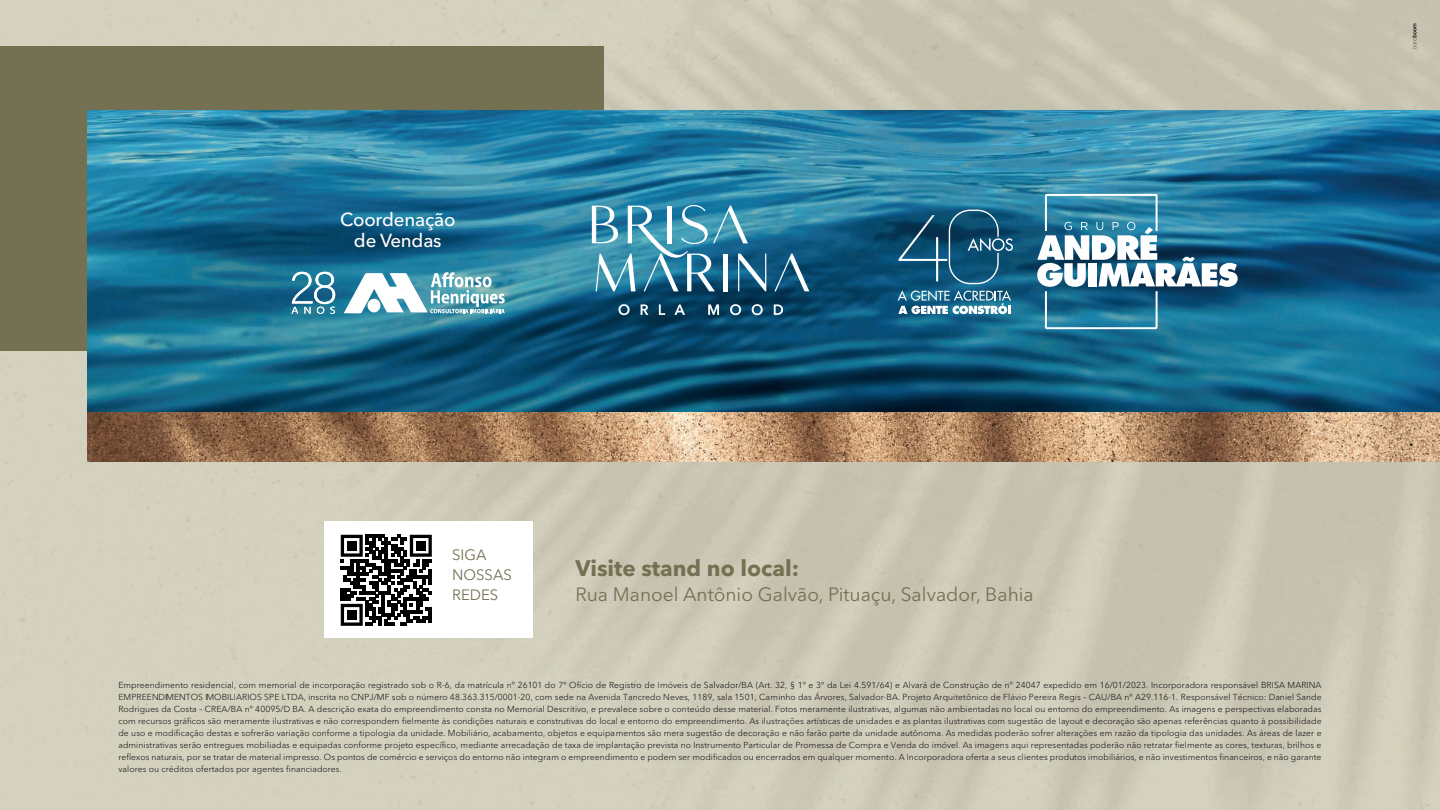
<style>
.page{position:relative;width:1440px;height:810px;background:#fff}
.page>*{position:absolute;margin:0;border:0;box-sizing:border-box;transform-origin:0 0}
.t1{font:700 22.35px "Avenir Next LT Pro";color:#747152}
.t2{font:19.12px "Avenir Next LT Pro";color:#747152}
.t3{font:500 18.75px/21.1px "Avenir Next LT Pro";letter-spacing:-.01em;color:#fff;text-align:center}
.t4{font:14.92px/19.9px "Avenir Next LT Pro";color:#747152}
.t5{font:300 8.62px/12.1px "Avenir Next LT Pro";letter-spacing:.01em;color:#000001;text-align:justify}
</style>
<div class="page">
<img style="left:0;top:0;width:1440px;height:810px">
<div style="left:0;top:47px;width:604px;height:304px;background:#747152"></div>
<img style="left:87px;top:111px;width:1353px;height:351px">
<div style="left:325px;top:522px;width:208px;height:116px;background:#fff"></div>
<svg style="left:341px;top:535px;width:91px;height:91px"></svg>
<div style="left:347px;top:541px;width:9px;height:9px;background:#000001"></div>
<div style="left:416px;top:541px;width:10px;height:9px;background:#000001"></div>
<div style="left:347px;top:610px;width:9px;height:10px;background:#000001"></div>
<svg style="left:592px;top:205px;width:174px;height:86px;background:#5398b2"></svg>
<svg style="left:774px;top:254px;width:35px;height:37px"></svg>
<svg style="left:619px;top:304px;width:11px;height:11px"></svg>
<svg style="left:641px;top:304px;width:7px;height:11px"></svg>
<svg style="left:659px;top:304px;width:6px;height:11px"></svg>
<svg style="left:674px;top:304px;width:11px;height:11px"></svg>
<svg style="left:708px;top:304px;width:11px;height:11px"></svg>
<svg style="left:730px;top:304px;width:11px;height:11px"></svg>
<svg style="left:752px;top:304px;width:11px;height:11px"></svg>
<svg style="left:774px;top:304px;width:9px;height:11px"></svg>
<svg style="left:344px;top:272px;width:161px;height:41px;background:#98c5d0"></svg>
<svg style="left:291px;top:272px;width:44px;height:42px;background:#5b98b0"></svg>
<svg style="left:1037px;top:194px;width:201px;height:135px"></svg>
<svg style="left:898px;top:290px;width:113px;height:24px"></svg>
<svg style="left:899px;top:210px;width:114px;height:74px;background:#1f5b7c"></svg>
<svg style="left:1412px;top:24px;width:5px;height:25px"></svg>
<h3 class="t3" style="left:340px;top:208px;width:117px">Coordenação de Vendas</h3>
<h3 class="t4" style="left:452px;top:545px;width:61px">SIGA<br>NOSSAS<br>REDES</h3>
<h1 class="t1" style="left:576px;top:554px;width:225px">Visite stand no local:</h1>
<h2 class="t2" style="left:576px;top:583px;width:460px">Rua Manoel Antônio Galvão, Pituaçu, Salvador, Bahia</h2>
<p class="t5" style="left:118px;top:678px;width:1205px">Empreendimento residencial, com memorial de incorporação registrado sob o R-6, da matrícula nº 26101 do 7º Ofício de Registro de Imóveis de Salvador/BA (Art. 32, § 1º e 3º da Lei 4.591/64) e Alvará de Construção de nº 24047 expedido em 16/01/2023. Incorporadora responsável BRISA MARINA EMPREENDIMENTOS IMOBILIARIOS SPE LTDA, inscrita no CNPJ/MF sob o número 48.363.315/0001-20, com sede na Avenida Tancredo Neves, 1189, sala 1501, Caminho das Árvores, Salvador-BA. Projeto Arquitetônico de Flávio Pereira Regis – CAU/BA nº A29.116-1. Responsável Técnico: Daniel Sande Rodrigues da Costa – CREA/BA nº 40095/D BA. A descrição exata do empreendimento consta no Memorial Descritivo, e prevalece sobre o conteúdo desse material. Fotos meramente ilustrativas, algumas não ambientadas no local ou entorno do empreendimento. As imagens e perspectivas elaboradas com recursos gráficos são meramente ilustrativas e não correspondem fielmente às condições naturais e construtivas do local e entorno do empreendimento. As ilustrações artísticas de unidades e as plantas ilustrativas com sugestão de layout e decoração são apenas referências quanto à possibilidade de uso e modificação destas e sofrerão variação conforme a tipologia da unidade. Mobiliário, acabamento, objetos e equipamentos são mera sugestão de decoração e não farão parte da unidade autônoma. As medidas poderão sofrer alterações em razão da tipologia das unidades. As áreas de lazer e administrativas serão entregues mobiliadas e equipadas conforme projeto específico, mediante arrecadação de taxa de implantação prevista no Instrumento Particular de Promessa de Compra e Venda do imóvel. As imagens aqui representadas poderão não retratar fielmente as cores, texturas, brilhos e reflexos naturais, por se tratar de material impresso. Os pontos de comércio e serviços do entorno não integram o empreendimento e podem ser modificados ou encerrados em qualquer momento. A Incorporadora oferta a seus clientes produtos imobiliários, e não investimentos financeiros, e não garante valores ou créditos ofertados por agentes financiadores.</p>
</div>
